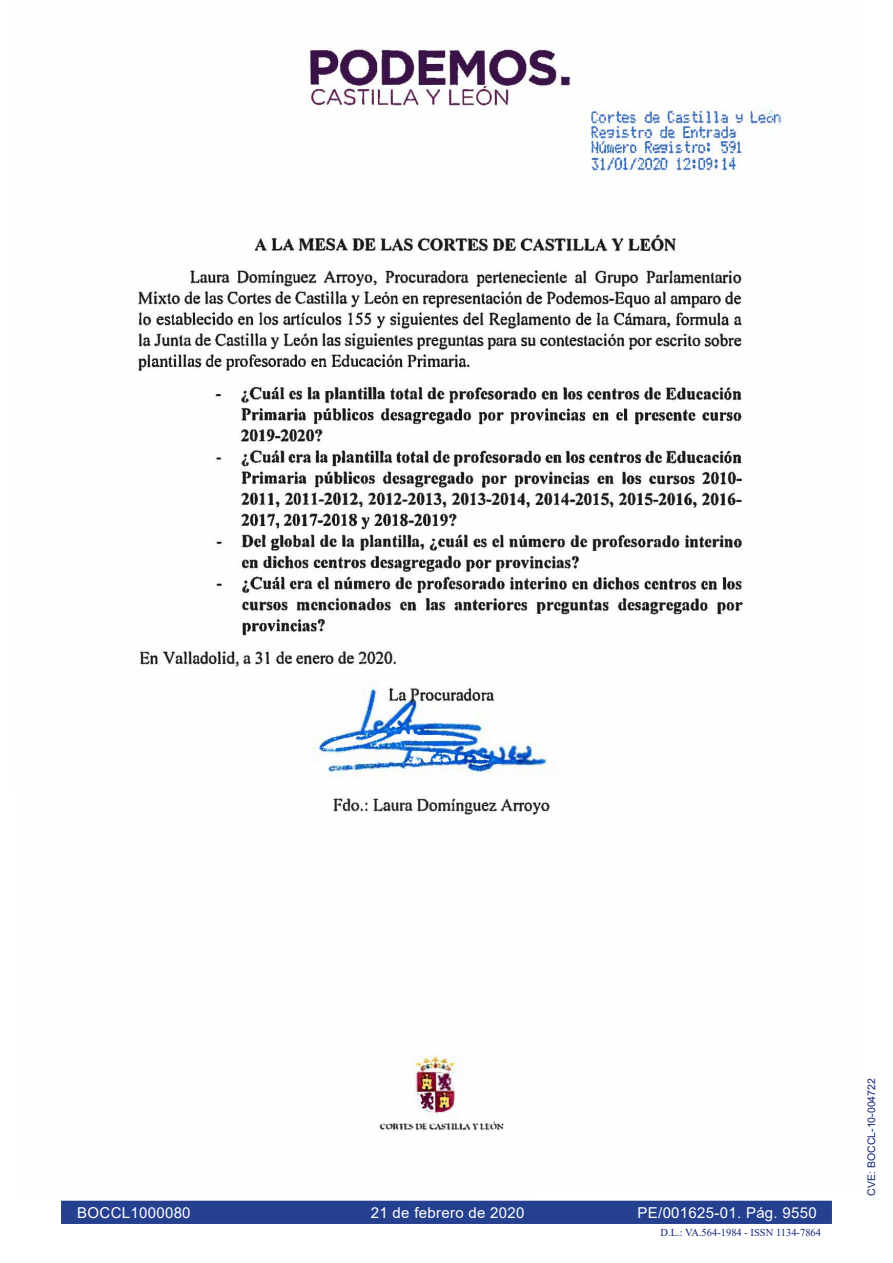
<style>
.page{position:relative;width:893px;height:1263px;background:#fff}
.page>*{position:absolute;margin:0;border:0;box-sizing:border-box;transform-origin:0 0}
.E_CVE{font:15px "Arial";letter-spacing:.02em;color:#fff}
.t1{font:10.5px "Times New Roman";color:#132477}
.t2{font:10.5px "Arial";color:#132477}
</style>
<div class="page">
<div style="left:60px;top:1200px;width:773px;height:25px;background:#25408f"></div>
<div style="left:60px;top:1199px;width:773px;height:26px;border:2px solid #fff"></div>
<img style="left:137px;top:48px;width:646px;height:1083px">
<p class="E_CVE" style="left:77px;top:1202px;width:115px">BOCCL1000080</p>
<p class="E_CVE" style="left:371px;top:1202px;width:155px">21 de febrero de 2020</p>
<p class="E_CVE" style="left:638px;top:1202px;width:181px">PE/001625-01. Pág. 9550</p>
<p class="t1" style="left:661px;top:1225px;width:162px">D.L.: VA.564-1984 - ISSN 1134-7864</p>
<p class="t2" style="left:864px;top:1195px;width:119px;rotate:-90deg">CVE: BOCCL-10-004722</p>
</div>
